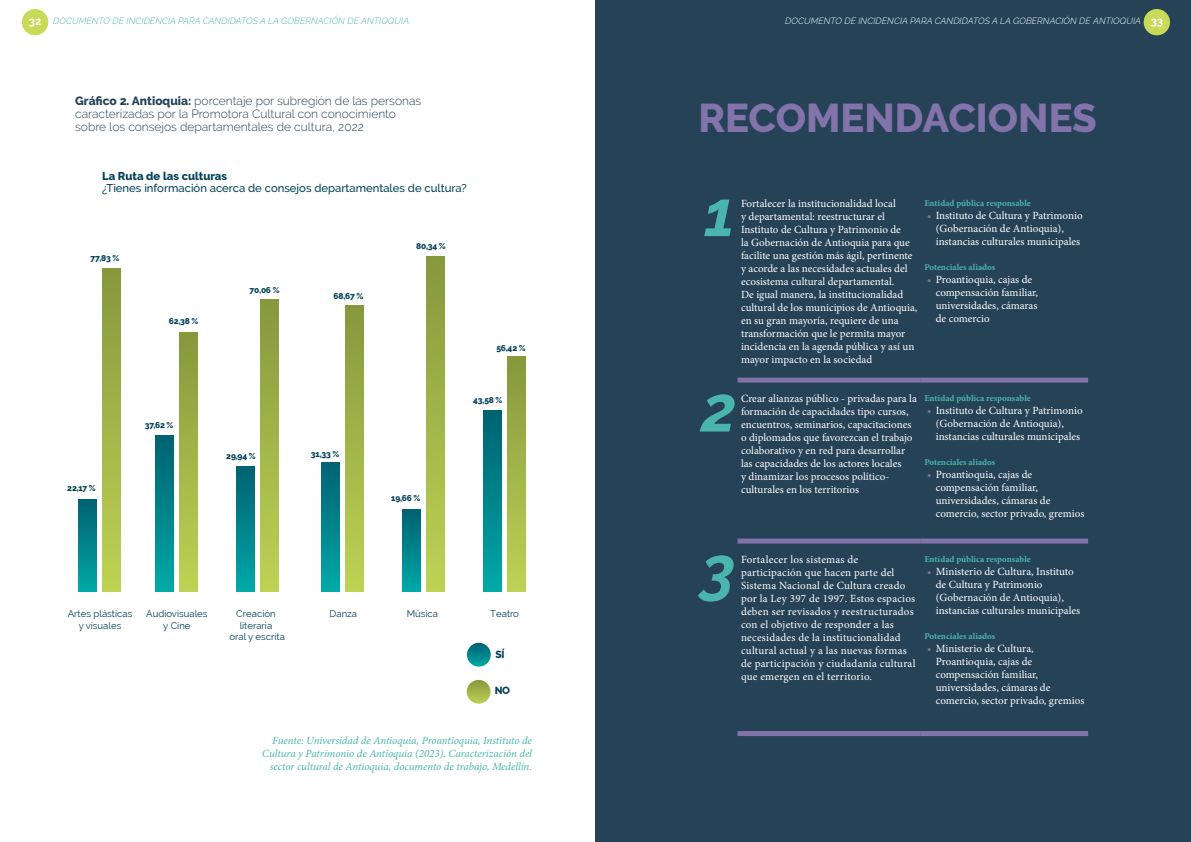
<style>
.page{position:relative;width:1191px;height:842px;background:#fff}
.page>*{position:absolute;margin:0;border:0;box-sizing:border-box;transform-origin:0 0}
.t1{font:italic 700 64px "Raleway";color:#4ab5ad}
.t2{font:800 40px "Raleway";color:#8273ab}
.t3{font:300 12px/13px "Raleway";color:#264257}
.t4{font:500 11.3px "Raleway";color:#004157}
.t5{font:800 11.3px "Raleway";color:#004157}
.t6{font:11px/13px "Minion Pro";color:#fff}
.t7{font:11px/13px "Minion Pro";letter-spacing:.02em;color:#fff}
.t8{font:italic 11px/13px "Minion Pro";letter-spacing:-.01em;color:#4ab5ad;text-align:right}
.t9{font:800 10.3px "Raleway";color:#004157}
.t10{font:9.6px/11.5px "Raleway";color:#004157;text-align:center}
.t11{font:700 9px "Minion Pro";color:#4ab5ad}
.t12{font:italic 300 9px "Raleway";letter-spacing:.01em;color:#4ab5ad}
.t13{font:italic 300 9px "Raleway";letter-spacing:.01em;color:#fff}
.t14{font:800 8.4px "Raleway";letter-spacing:-.025em;color:#004157}
.s1{font-weight:700;font-style:normal;font-size:11px;color:#fff}
.s2{font-weight:800}
.s3{font-weight:700;font-style:normal;font-size:11px}
.s4{color:#8273ab}
</style>
<div class="page">
<div style="left:22px;top:9px;width:26px;height:26px;background:#c7db59;border-radius:50%"></div>
<div style="left:595px;top:0;width:596px;height:842px;background:#264257"></div>
<svg style="left:467px;top:680px;width:23px;height:24px"></svg>
<svg style="left:467px;top:643px;width:24px;height:24px"></svg>
<div style="left:78px;top:499px;width:18px;height:92px;background:linear-gradient(to bottom,#006171,#00a7a6)"></div>
<div style="left:102px;top:268px;width:18px;height:323px;background:linear-gradient(to bottom,#87973e,#bed354)"></div>
<div style="left:155px;top:435px;width:18px;height:156px;background:linear-gradient(to bottom,#006171,#00a8a7)"></div>
<div style="left:179px;top:333px;width:19px;height:258px;background:linear-gradient(to bottom,#87973e,#bdd254)"></div>
<div style="left:236px;top:467px;width:18px;height:124px;background:linear-gradient(to bottom,#006172,#00a8a6)"></div>
<div style="left:260px;top:299px;width:19px;height:292px;background:linear-gradient(to bottom,#87973d,#bdd254)"></div>
<div style="left:321px;top:462px;width:18px;height:129px;background:linear-gradient(to bottom,#006171,#00a9a7)"></div>
<div style="left:345px;top:306px;width:18px;height:285px;background:linear-gradient(to bottom,#87973e,#bed354)"></div>
<div style="left:402px;top:509px;width:18px;height:82px;background:linear-gradient(to bottom,#006171,#00a7a6)"></div>
<div style="left:426px;top:257px;width:18px;height:334px;background:linear-gradient(to bottom,#87973e,#bdd354)"></div>
<div style="left:483px;top:411px;width:18px;height:180px;background:linear-gradient(to bottom,#006172,#00a8a7)"></div>
<div style="left:507px;top:356px;width:18px;height:235px;background:linear-gradient(to bottom,#87973d,#bdd354)"></div>
<div style="left:737px;top:378px;width:184px;height:5px;background:#8273ab"></div>
<div style="left:921px;top:378px;width:167px;height:5px;background:#8273ab"></div>
<div style="left:737px;top:538px;width:184px;height:5px;background:#8273ab"></div>
<div style="left:921px;top:538px;width:167px;height:5px;background:#8273ab"></div>
<div style="left:737px;top:731px;width:184px;height:5px;background:#8273ab"></div>
<div style="left:921px;top:731px;width:167px;height:5px;background:#8273ab"></div>
<div style="left:1143px;top:9px;width:27px;height:26px;background:#c7db59;border-radius:50%"></div>
<p class="t12" style="left:29px;top:16px;width:382px"><span class="s1">32</span> DOCUMENTO DE INCIDENCIA PARA CANDIDATOS A LA GOBERNACIÓN DE ANTIOQUIA</p>
<p class="t3" style="left:75px;top:95px;width:348px"><span class="s2">Gráfico 2. Antioquia:</span> porcentaje por subregión de las personas caracterizadas por la Promotora Cultural con conocimiento sobre los consejos departamentales de cultura, 2022</p>
<p class="t5" style="left:102px;top:169px;width:126px">La Ruta de las culturas</p>
<p class="t4" style="left:102px;top:181px;width:366px">¿Tienes información acerca de consejos departamentales de cultura?</p>
<p class="t14" style="left:91px;top:253px;width:30px">77,83 %</p>
<p class="t14" style="left:169px;top:316px;width:31px">62,38 %</p>
<p class="t14" style="left:250px;top:286px;width:31px">70,06 %</p>
<p class="t14" style="left:67px;top:483px;width:30px">22,17 %</p>
<p class="t14" style="left:145px;top:420px;width:30px">37,62 %</p>
<p class="t14" style="left:226px;top:451px;width:31px">29,94 %</p>
<p class="t14" style="left:333px;top:292px;width:31px">68,67 %</p>
<p class="t14" style="left:311px;top:449px;width:30px">31,33 %</p>
<p class="t14" style="left:416px;top:241px;width:31px">80,34 %</p>
<p class="t14" style="left:391px;top:493px;width:31px">19,66 %</p>
<p class="t14" style="left:496px;top:343px;width:31px">56,42 %</p>
<p class="t14" style="left:473px;top:395px;width:31px">43,58 %</p>
<p class="t10" style="left:68px;top:608px;width:66px">Artes plásticas y visuales</p>
<p class="t10" style="left:146px;top:608px;width:63px">Audiovisuales y Cine</p>
<p class="t10" style="left:229px;top:608px;width:57px">Creación literaria<br>oral y escrita</p>
<p class="t10" style="left:329px;top:608px;width:29px">Danza</p>
<p class="t10" style="left:407px;top:608px;width:33px">Música</p>
<p class="t10" style="left:490px;top:608px;width:30px">Teatro</p>
<p class="t9" style="left:495px;top:649px;width:11px">SÍ</p>
<p class="t9" style="left:495px;top:684px;width:17px">NO</p>
<p class="t8" style="left:262px;top:734px;width:271px">Fuente: Universidad de Antioquia, Proantioquia, Instituto de<br>Cultura y Patrimonio de Antioquia (2023). Caracterización del sector cultural de Antioquia, documento de trabajo, Medellín.</p>
<p class="t13" style="left:785px;top:16px;width:379px">DOCUMENTO DE INCIDENCIA PARA CANDIDATOS A LA GOBERNACIÓN DE ANTIOQUIA <span class="s3">33</span></p>
<h2 class="t2" style="left:698px;top:95px;width:400px">RECOMENDACIONES</h2>
<h1 class="t1" style="left:704px;top:177px;width:32px">1</h1>
<p class="t6" style="left:741px;top:197px;width:178px">Fortalecer la institucionalidad local<br>y departamental: reestructurar el Instituto de Cultura y Patrimonio de<br>la Gobernación de Antioquia para que facilite una gestión más ágil, pertinente y acorde a las necesidades actuales del ecosistema cultural departamental.<br>De igual manera, la institucionalidad cultural de los municipios de Antioquia, en su gran mayoría, requiere de una transformación que le permita mayor incidencia en la agenda pública y así un mayor impacto en la sociedad</p>
<p class="t11" style="left:924px;top:197px;width:108px">Entidad pública responsable</p>
<p class="t6" style="left:935px;top:209px;width:148px;text-indent:-9px"><span class="s4">•</span> Instituto de Cultura y Patrimonio (Gobernación de Antioquia), instancias culturales municipales</p>
<p class="t11" style="left:924px;top:261px;width:73px">Potenciales aliados</p>
<p class="t6" style="left:935px;top:273px;width:104px;text-indent:-9px"><span class="s4">•</span> Proantioquia, cajas de compensación familiar, universidades, cámaras de comercio</p>
<h1 class="t1" style="left:701px;top:372px;width:36px">2</h1>
<p class="t6" style="left:741px;top:392px;width:177px">Crear alianzas público - privadas para la formación de capacidades tipo cursos, encuentros, seminarios, capacitaciones o diplomados que favorezcan el trabajo colaborativo y en red para desarrollar las capacidades de los actores locales<br>y dinamizar los procesos político&shy;culturales en los territorios</p>
<p class="t11" style="left:924px;top:392px;width:108px">Entidad pública responsable</p>
<p class="t6" style="left:935px;top:404px;width:148px;text-indent:-9px"><span class="s4">•</span> Instituto de Cultura y Patrimonio (Gobernación de Antioquia), instancias culturales municipales</p>
<p class="t11" style="left:924px;top:456px;width:73px">Potenciales aliados</p>
<p class="t6" style="left:935px;top:468px;width:150px;text-indent:-9px"><span class="s4">•</span> Proantioquia, cajas de compensación familiar, universidades, cámaras de comercio, sector privado, gremios</p>
<h1 class="t1" style="left:701px;top:533px;width:36px">3</h1>
<p class="t7" style="left:741px;top:553px;width:176px">Fortalecer los sistemas de participación que hacen parte del Sistema Nacional de Cultura creado por la Ley 397 de 1997. Estos espacios deben ser revisados y reestructurados con el objetivo de responder a las necesidades de la institucionalidad cultural actual y a las nuevas formas de participación y ciudadanía cultural que emergen en el territorio.</p>
<p class="t11" style="left:924px;top:552px;width:108px">Entidad pública responsable</p>
<p class="t6" style="left:935px;top:565px;width:146px;text-indent:-9px"><span class="s4">•</span> Ministerio de Cultura, Instituto de Cultura y Patrimonio (Gobernación de Antioquia), instancias culturales municipales</p>
<p class="t11" style="left:924px;top:630px;width:73px">Potenciales aliados</p>
<p class="t6" style="left:935px;top:642px;width:150px;text-indent:-9px"><span class="s4">•</span> Ministerio de Cultura,<br>Proantioquia, cajas de compensación familiar, universidades, cámaras de comercio, sector privado, gremios</p>
</div>
